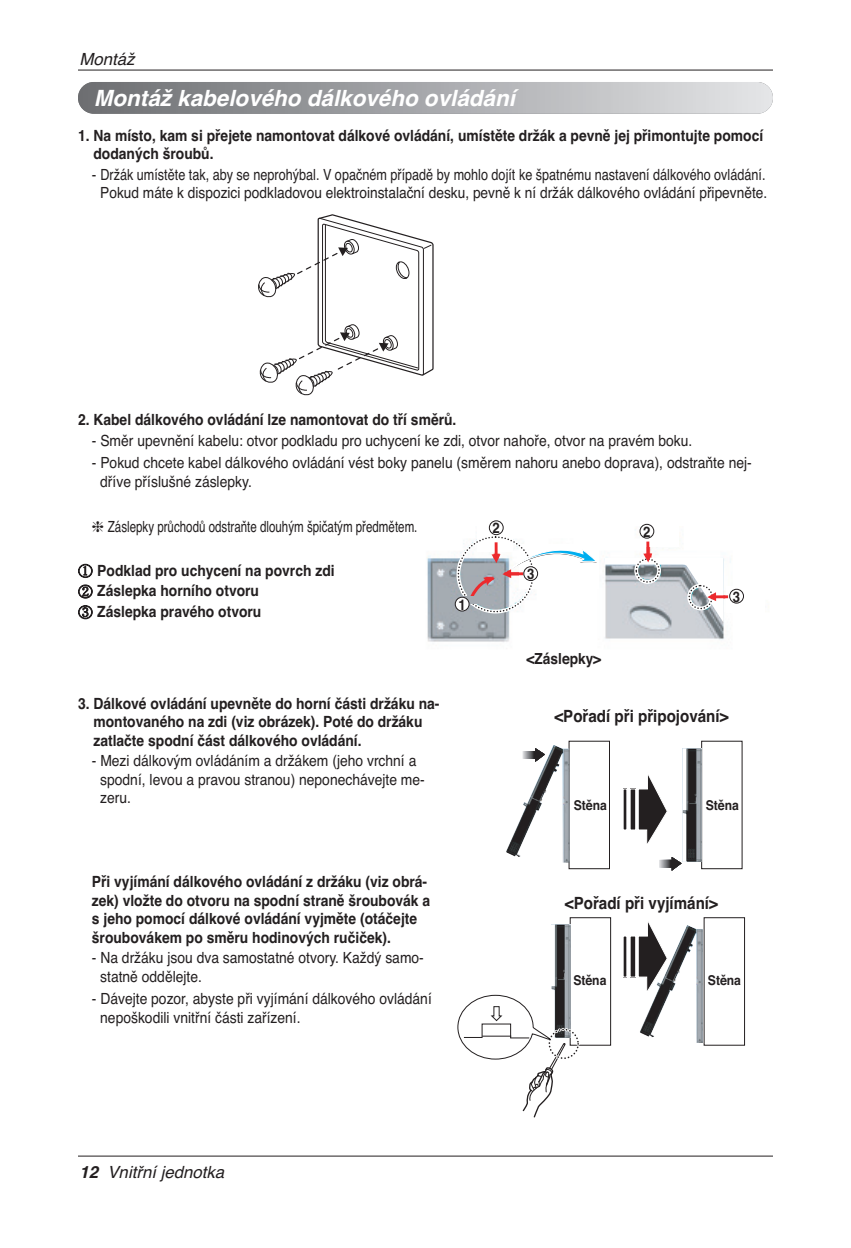
<style>
.page{position:relative;width:851px;height:1248px;background:#fff}
.page>*{position:absolute;margin:0;border:0;box-sizing:border-box;transform-origin:0 0}
.t1{font:italic 700 22.4px "Helvetica";color:#fff}
.t2{font:700 16.8px "Helvetica";color:#231f20;scale:.9 1}
.t3{font:italic 16.8px "Helvetica";color:#231f20}
.t4{font:15.4px/18.4px "Helvetica";color:#231f20;scale:.9 1}
.t5{font:700 15.4px/18.4px "Helvetica";color:#231f20;scale:.9 1}
.t6{font:15.4px "Helvetica";color:#231f20;scale:.75 1}
.t7{font:700 15.2px "Helvetica";color:#231f20;scale:.9 1}
.t8{font:700 14.6px "Helvetica";color:#231f20;scale:.9 1}
.t9{font:700 13.4px "Helvetica";color:#231f20;scale:.9 1}
.s1{font-family:"J Csm PC";font-weight:400}
.s2{font-weight:700}
</style>
<div class="page">
<hr style="left:78px;top:70px;width:694px;height:1px;background:#231f20">
<hr style="left:78px;top:1155px;width:694px;height:1px;background:#231f20">
<div style="left:78px;top:82px;width:694px;height:32px;background:linear-gradient(to right,#6b6d71,#e4e4e7);border-radius:16px"></div>
<svg style="left:258px;top:214px;width:175px;height:182px"></svg>
<img style="left:427px;top:539px;width:304px;height:103px">
<div style="left:477px;top:525px;width:35px;height:27px;background:#fff"></div>
<div style="left:640px;top:520px;width:38px;height:26px;background:#fff"></div>
<div style="left:725px;top:586px;width:39px;height:26px;background:#fff"></div>
<hr style="left:646px;top:541px;width:3px;height:16px;background:#ec2a2d">
<div style="left:456px;top:535px;width:78px;height:78px;border:4px solid #fff;border-radius:50%"></div>
<div style="left:457px;top:536px;width:76px;height:76px;border:2px dashed #231f20;border-radius:50%"></div>
<hr style="left:712px;top:595px;width:16px;height:3px;background:#ec2a2d">
<svg style="left:605px;top:553px;width:118px;height:69px"></svg>
<div style="left:467px;top:577px;width:18px;height:19px;background:#a5abb2"></div>
<svg style="left:469px;top:541px;width:128px;height:58px"></svg>
<div style="left:453px;top:596px;width:41px;height:7px;background:#a5abb2"></div>
<div style="left:489px;top:520px;width:14px;height:15px;border:1px solid #231f20;border-radius:50%"></div>
<div style="left:639px;top:524px;width:15px;height:14px;border:1px solid #231f20;border-radius:50%"></div>
<div style="left:455px;top:597px;width:14px;height:14px;background:#fff;border-radius:50%"></div>
<div style="left:455px;top:597px;width:14px;height:14px;border:1px solid #231f20;border-radius:50%"></div>
<div style="left:523px;top:566px;width:14px;height:14px;background:#fff;border-radius:50%"></div>
<div style="left:523px;top:566px;width:14px;height:14px;border:1px solid #231f20;border-radius:50%"></div>
<div style="left:729px;top:589px;width:14px;height:14px;border:1px solid #231f20;border-radius:50%"></div>
<div style="left:630px;top:789px;width:5px;height:40px;background:#231f20"></div>
<div style="left:629px;top:788px;width:6px;height:42px;border:1px solid #fff"></div>
<hr style="left:623px;top:789px;width:3px;height:40px;background:#231f20">
<div style="left:622px;top:788px;width:5px;height:42px;border:1px solid #fff"></div>
<svg style="left:638px;top:921px;width:12px;height:55px"></svg>
<div style="left:630px;top:936px;width:5px;height:40px;background:#231f20"></div>
<div style="left:629px;top:935px;width:6px;height:42px;border:1px solid #fff"></div>
<hr style="left:623px;top:936px;width:3px;height:40px;background:#231f20">
<div style="left:622px;top:935px;width:5px;height:42px;border:1px solid #fff"></div>
<img style="left:506px;top:745px;width:63px;height:117px">
<img style="left:639px;top:925px;width:63px;height:117px">
<img style="left:687px;top:748px;width:14px;height:113px">
<svg style="left:638px;top:748px;width:49px;height:122px"></svg>
<img style="left:566px;top:924px;width:4px;height:113px">
<div style="left:547px;top:1027px;width:32px;height:32px;border:3px dashed #fff;border-radius:50%"></div>
<div style="left:548px;top:1028px;width:31px;height:30px;border:2px dashed #231f20;border-radius:50%"></div>
<svg style="left:457px;top:924px;width:109px;height:194px"></svg>
<p class="t3" style="left:79px;top:53px;width:57px">Montáž</p>
<p class="t1" style="left:94px;top:90px;width:422px">Montáž kabelového dálkového ovládání</p>
<p class="t5" style="left:93px;top:128px;width:745px;text-indent:-15px">1. Na místo, kam si přejete namontovat dálkové ovládání, umístěte držák a pevně jej přimontujte pomocí dodaných šroubů.</p>
<p class="t4" style="left:92px;top:167px;width:751px;text-align:center">- Držák umístěte tak, aby se neprohýbal. V opačném případě by mohlo dojít ke špatnému nastavení dálkového ovládání.<br>Pokud máte k dispozici podkladovou elektroinstalační desku, pevně k ní držák dálkového ovládání připevněte.</p>
<p class="t5" style="left:78px;top:412px;width:422px">2. Kabel dálkového ovládání lze namontovat do tří směrů.</p>
<p class="t4" style="left:92px;top:433px;width:668px">- Směr upevnění kabelu: otvor podkladu pro uchycení ke zdi, otvor nahoře, otvor na pravém boku.</p>
<p class="t4" style="left:100px;top:455px;width:725px;text-indent:-8px">- Pokud chcete kabel dálkového ovládání vést boky panelu (směrem nahoru anebo doprava), odstraňte nej&shy;dříve příslušné záslepky.</p>
<p class="t6" style="left:108px;top:521px;width:414px">Záslepky průchodů odstraňte dlouhým špičatým předmětem.</p>
<p class="t5" style="left:78px;top:561px;width:286px;line-height:20.6px"><span class="s1">①</span> Podklad pro uchycení na povrch zdi<br><span class="s1">②</span> Záslepka horního otvoru<br><span class="s1">③</span> Záslepka pravého otvoru</p>
<p class="t8" style="left:492px;top:522px;width:10px">2</p>
<p class="t8" style="left:643px;top:526px;width:10px">2</p>
<p class="t8" style="left:527px;top:568px;width:10px">3</p>
<p class="t8" style="left:732px;top:591px;width:10px">3</p>
<p class="t8" style="left:458px;top:599px;width:10px">1</p>
<p class="t5" style="left:93px;top:695px;width:386px;text-indent:-15px">3. Dálkové ovládání upevněte do horní části držáku na&shy;montovaného na zdi (viz obrázek). Poté do držáku zatlačte spodní část dálkového ovládání.</p>
<p class="t4" style="left:100px;top:753px;width:362px;text-indent:-8px">- Mezi dálkovým ovládáním a držákem (jeho vrchní a spodní, levou a pravou stranou) neponechávejte me&shy;zeru.</p>
<p class="t5" style="left:92px;top:873px;width:377px">Při vyjímání dálkového ovládání z držáku (viz obrá&shy;zek) vložte do otvoru na spodní straně šroubovák a s jeho pomocí dálkové ovládání vyjměte (otáčejte šroubovákem po směru hodinových ručiček).</p>
<p class="t4" style="left:100px;top:949px;width:361px;text-indent:-8px">- Na držáku jsou dva samostatné otvory. Každý samo&shy;statně oddělejte.</p>
<p class="t4" style="left:100px;top:990px;width:370px;text-indent:-8px">- Dávejte pozor, abyste při vyjímání dálkového ovládání nepoškodili vnitřní části zařízení.</p>
<p class="t3" style="left:79px;top:1165px;width:146px"><span class="s2">12</span> Vnitřní jednotka</p>
<p class="t7" style="left:526px;top:653px;width:85px">&lt;Záslepky&gt;</p>
<p class="t2" style="left:554px;top:710px;width:195px">&lt;Pořadí při připojování&gt;</p>
<p class="t9" style="left:573px;top:799px;width:38px">Stěna</p>
<p class="t9" style="left:705px;top:799px;width:38px">Stěna</p>
<p class="t2" style="left:565px;top:896px;width:171px">&lt;Pořadí při vyjímání&gt;</p>
<p class="t9" style="left:573px;top:975px;width:38px">Stěna</p>
<p class="t9" style="left:707px;top:975px;width:38px">Stěna</p>
</div>
